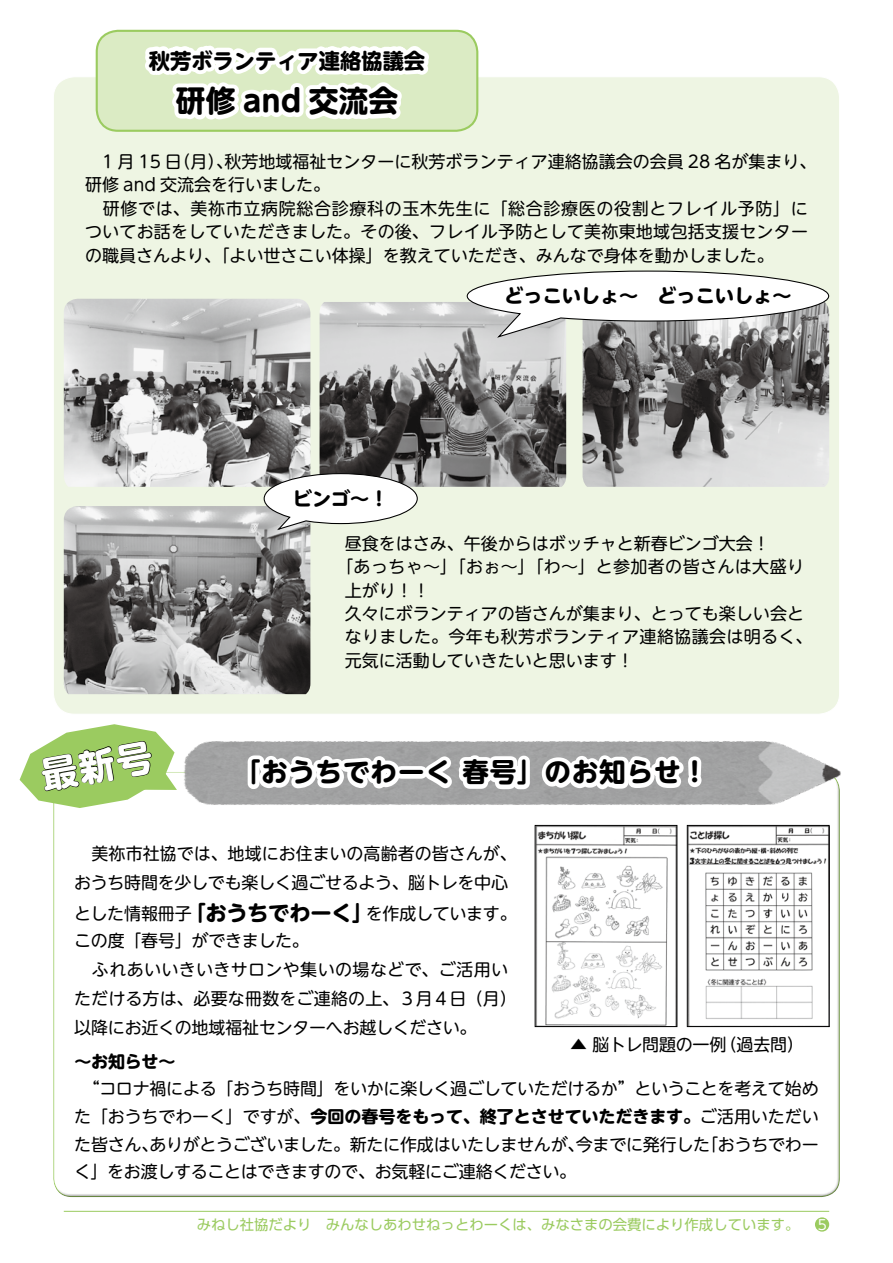
<style>
.page{position:relative;width:893px;height:1263px;background:#fff}
.page>*{position:absolute;margin:0;border:0;box-sizing:border-box;transform-origin:0 0}
.t1{font:700 29.7px "UD Shin M Go Pro";color:#000}
.t2{font:700 26.55px "UD Shin M Go Pro";letter-spacing:.03em;color:#000}
.t3{font:700 21.3px "UD Shin M Go Pro";color:#000}
.t4{font:700 19.2px "UD Shin M Go Pro";color:#000}
.t5{font:16.95px/23.4px "UD Shin M Go Pro";color:#000}
.t6{font:16.95px "UD Shin M Go Pro";letter-spacing:.025em;color:#000}
.t7{font:16.95px "UD Shin M Go Pro";letter-spacing:.02em;color:#000}
.t8{font:700 16.95px "UD Shin M Go Pro";color:#000}
.t9{font:14.4px "UD Shin Go Pro";color:#9bcb60}
.t10{font:13.8px "UD Shin Go Pro";color:#fff}
.s1{font-weight:700;font-size:21.3px}
.s2{font-weight:700}
</style>
<div class="page">
<div style="left:53px;top:77px;width:787px;height:637px;background:#eef5e3;border-radius:21px"></div>
<div style="left:97px;top:31px;width:380px;height:100px;background:#dbebc4;border-radius:21px"></div>
<hr style="left:64px;top:1211px;width:765px;height:1px;background:#9bcb60">
<div style="left:815px;top:1217px;width:14px;height:14px;background:#9bcb60;border-radius:50%"></div>
<img style="left:689px;top:829px;width:138px;height:196px">
<div style="left:687px;top:825px;width:142px;height:202px;border:1px solid #000"></div>
<img style="left:537px;top:829px;width:138px;height:196px">
<div style="left:535px;top:825px;width:142px;height:202px;border:1px solid #000"></div>
<img style="left:177px;top:741px;width:664px;height:72px">
<img style="left:64px;top:299px;width:179px;height:188px">
<img style="left:64px;top:506px;width:179px;height:188px">
<svg style="left:138px;top:29px;width:341px;height:103px"></svg>
<svg style="left:243px;top:270px;width:587px;height:559px"></svg>
<svg style="left:20px;top:724px;width:157px;height:84px"></svg>
<p class="t3" style="left:149px;top:43px;width:278px">秋芳ボランティア連絡協議会</p>
<h1 class="t1" style="left:176px;top:77px;width:224px">研修 and 交流会</h1>
<p class="t5" style="left:85px;top:149px;width:733px">　1 月 15 日（月）、秋芳地域福祉センターに秋芳ボランティア連絡協議会の会員 28 名が集まり、研修 and 交流会を行いました。<br>　研修では、美祢市立病院総合診療科の玉木先生に「総合診療医の役割とフレイル予防」についてお話をしていただきました。その後、フレイル予防として美祢東地域包括支援センターの職員さんより、「よい世さこい体操」を教えていただき、みんなで身体を動かしました。</p>
<p class="t4" style="left:293px;top:483px;width:97px">ビンゴ～！</p>
<p class="t4" style="left:504px;top:280px;width:289px">どっこいしょ～　どっこいしょ～</p>
<p class="t5" style="left:345px;top:531px;width:427px">昼食をはさみ、午後からはボッチャと新春ビンゴ大会！</p>
<p class="t6" style="left:336px;top:553px;width:469px">「あっちゃ～」「おぉ～」「わ～」と参加者の皆さんは大盛り</p>
<p class="t5" style="left:345px;top:577px;width:87px">上がり！！</p>
<p class="t5" style="left:345px;top:601px;width:461px">久々にボランティアの皆さんが集まり、とっても楽しい会と</p>
<p class="t7" style="left:345px;top:623px;width:469px">なりました。今年も秋芳ボランティア連絡協議会は明るく、</p>
<p class="t5" style="left:345px;top:648px;width:291px">元気に活動していきたいと思います！</p>
<h2 class="t2" style="left:234px;top:751px;width:476px">「おうちでわーく 春号」のお知らせ！</h2>
<p class="t5" style="left:74px;top:838px;width:444px;line-height:29.1px">　美祢市社協では、地域にお住まいの高齢者の皆さんが、おうち時間を少しでも楽しく過ごせるよう、脳トレを中心</p>
<p class="t5" style="left:74px;top:899px;width:444px;line-height:26.8px">とした情報冊子<span class="s1">「おうちでわーく」</span>を作成しています。この度「春号」ができました。</p>
<p class="t5" style="left:74px;top:954px;width:444px;line-height:29.1px">　ふれあいいきいきサロンや集いの場などで、ご活用いただける方は、必要な冊数をご連絡の上、３月４日（月）以降にお近くの地域福祉センターへお越しください。</p>
<p class="t8" style="left:74px;top:1047px;width:103px">～お知らせ～</p>
<p class="t5" style="left:74px;top:1074px;width:746px;line-height:27.6px;text-align:justify">　“コロナ禍による「おうち時間」をいかに楽しく過ごしていただけるか”ということを考えて始めた「おうちでわーく」ですが、<span class="s2">今回の春号をもって、終了とさせていただきます。</span>ご活用いただいた皆さん、ありがとうございました。新たに作成はいたしませんが、今までに発行した「おうちでわーく」をお渡しすることはできますので、お気軽にご連絡ください。</p>
<p class="t5" style="left:570px;top:1032px;width:235px">▲ 脳トレ問題の一例（過去問）</p>
<p class="t9" style="left:197px;top:1213px;width:604px">みねし社協だより　みんなしあわせねっとわーくは、みなさまの会費により作成しています。</p>
<p class="t10" style="left:818px;top:1213px;width:9px">5</p>
</div>
